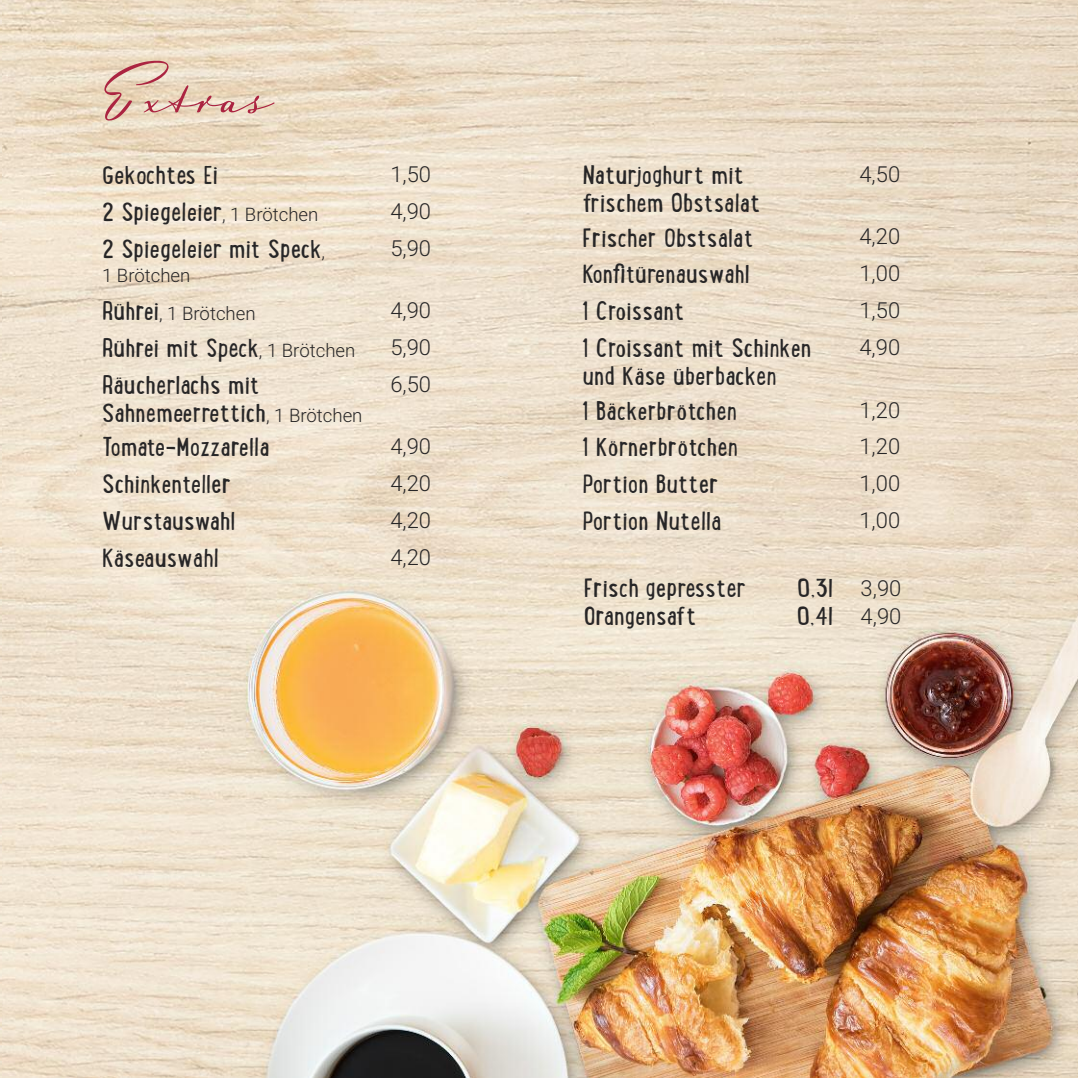
<style>
.page{position:relative;width:1078px;height:1078px;background:#fff}
.page>*{position:absolute;margin:0;border:0;box-sizing:border-box;transform-origin:0 0}
.t1{font:72px "Luxus Brut";color:#ab2441}
.t2{font:28px/28px "Lunch Box";color:#272627;scale:1.1 1}
.t3{font:300 22px/28px "Roboto";color:#272627}
.t4{font:300 18.6px "Roboto";color:#272627}
.s1{font-family:"Roboto";font-weight:300;font-size:18.6px}
.s2{font-family:"Lunch Box";font-weight:400;font-size:28px}
</style>
<div class="page">
<img style="left:0;top:0;width:1077px;height:1077px">
<h1 class="t1" style="left:102px;top:45px;width:173px">Extras</h1>
<p class="t2" style="left:102px;top:160px;width:107px">Gekochtes Ei</p>
<p class="t3" style="left:390px;top:159px;width:42px">1,50</p>
<p class="t2" style="left:102px;top:197px;width:198px">2 Spiegeleier<span class="s1">, 1 Brötchen</span></p>
<p class="t3" style="left:390px;top:196px;width:42px">4,90</p>
<p class="t2" style="left:102px;top:233px;width:204px">2 Spiegeleier mit Speck<span class="s1">,</span></p>
<p class="t4" style="left:102px;top:262px;width:90px">1 Brötchen</p>
<p class="t3" style="left:390px;top:233px;width:42px">5,90</p>
<p class="t4" style="left:102px;top:300px;width:155px"><span class="s2">Rührei</span>, 1 Brötchen</p>
<p class="t3" style="left:390px;top:295px;width:42px">4,90</p>
<p class="t2" style="left:102px;top:333px;width:232px">Rührei mit Speck<span class="s1">, 1 Brötchen</span></p>
<p class="t3" style="left:390px;top:332px;width:42px">5,90</p>
<p class="t2" style="left:102px;top:369px;width:238px">Räucherlachs mit<br>Sahnemeerrettich<span class="s1">, 1 Brötchen</span></p>
<p class="t3" style="left:390px;top:369px;width:42px">6,50</p>
<p class="t2" style="left:102px;top:432px;width:154px">Tomate-Mozzarella</p>
<p class="t3" style="left:390px;top:431px;width:42px">4,90</p>
<p class="t2" style="left:102px;top:469px;width:119px">Schinkenteller</p>
<p class="t3" style="left:390px;top:468px;width:42px">4,20</p>
<p class="t2" style="left:102px;top:505px;width:123px">Wurstauswahl</p>
<p class="t3" style="left:390px;top:505px;width:42px">4,20</p>
<p class="t2" style="left:102px;top:542px;width:108px">Käseauswahl</p>
<p class="t3" style="left:390px;top:542px;width:42px">4,20</p>
<p class="t2" style="left:582px;top:160px;width:163px">Naturjoghurt mit frischem Obstsalat</p>
<p class="t3" style="left:859px;top:159px;width:42px">4,50</p>
<p class="t2" style="left:582px;top:222px;width:157px">Frischer Obstsalat</p>
<p class="t3" style="left:859px;top:222px;width:42px">4,20</p>
<p class="t2" style="left:582px;top:259px;width:154px">Konfitürenauswahl</p>
<p class="t3" style="left:859px;top:258px;width:42px">1,00</p>
<p class="t2" style="left:582px;top:296px;width:94px">1 Croissant</p>
<p class="t3" style="left:859px;top:295px;width:42px">1,50</p>
<p class="t2" style="left:582px;top:333px;width:210px">1 Croissant mit Schinken und Käse überbacken</p>
<p class="t3" style="left:859px;top:332px;width:42px">4,90</p>
<p class="t2" style="left:582px;top:395px;width:142px">1 Bäckerbrötchen</p>
<p class="t3" style="left:859px;top:395px;width:42px">1,20</p>
<p class="t2" style="left:582px;top:432px;width:143px">1 Körnerbrötchen</p>
<p class="t3" style="left:859px;top:431px;width:42px">1,20</p>
<p class="t2" style="left:582px;top:469px;width:125px">Portion Butter</p>
<p class="t3" style="left:859px;top:468px;width:42px">1,00</p>
<p class="t2" style="left:582px;top:505px;width:128px">Portion Nutella</p>
<p class="t3" style="left:859px;top:505px;width:42px">1,00</p>
<p class="t2" style="left:583px;top:572px;width:149px">Frisch gepresster</p>
<p class="t2" style="left:797px;top:572px;width:34px">0,3l</p>
<p class="t2" style="left:583px;top:600px;width:104px">Orangensaft</p>
<p class="t2" style="left:796px;top:600px;width:35px">0,4l</p>
<p class="t3" style="left:860px;top:573px;width:42px">3,90<br>4,90</p>
</div>
